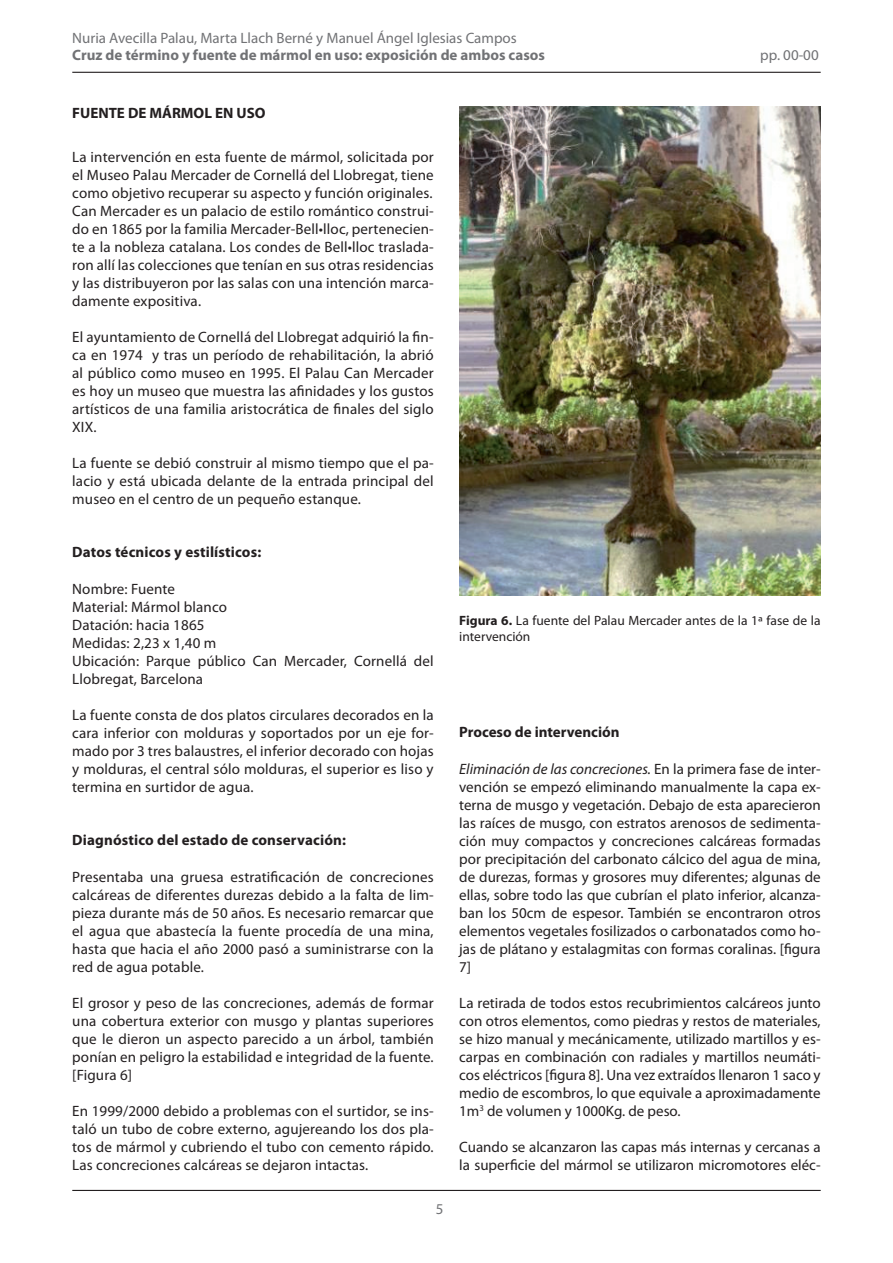
<style>
.page{position:relative;width:893px;height:1263px;background:#fff}
.page>*{position:absolute;margin:0;border:0;box-sizing:border-box;transform-origin:0 0}
.t1{font:15px/18px "Myriad Pro";letter-spacing:.01em;color:#231f20;text-align:justify}
.t2{font:700 15px "Myriad Pro";letter-spacing:.01em;color:#231f20}
.t3{font:15px "Myriad Pro";color:#717275}
.t4{font:700 15px "Myriad Pro";color:#717275}
.t5{font:13.5px/16.5px "Myriad Pro";color:#231f20}
.s1{font-weight:700}
.s2{font-style:italic}
</style>
<div class="page">
<hr style="left:72px;top:72px;width:749px;height:1px;background:#231f20">
<hr style="left:72px;top:1190px;width:749px;height:1px;background:#231f20">
<img style="left:459px;top:106px;width:362px;height:489px">
<p class="t3" style="left:72px;top:29px;width:446px">Nuria Avecilla Palau, Marta Llach Berné y Manuel Ángel Iglesias Campos</p>
<p class="t4" style="left:72px;top:45px;width:474px">Cruz de término y fuente de mármol en uso: exposición de ambos casos</p>
<p class="t3" style="left:760px;top:45px;width:60px">pp. 00-00</p>
<p class="t2" style="left:72px;top:103px;width:195px">FUENTE DE MÁRMOL EN USO</p>
<p class="t1" style="left:72px;top:148px;width:363px">La intervención en esta fuente de mármol, solicitada por el Museo Palau Mercader de Cornellá del Llobregat, tiene como objetivo recuperar su aspecto y función originales.<br>Can Mercader es un palacio de estilo romántico construi&shy;do en 1865 por la familia Mercader-Bell•lloc, pertenecien&shy;te a la nobleza catalana. Los condes de Bell•lloc traslada&shy;ron allí las colecciones que tenían en sus otras residencias y las distribuyeron por las salas con una intención marca&shy;damente expositiva.</p>
<p class="t1" style="left:72px;top:328px;width:363px">El ayuntamiento de Cornellá del Llobregat adquirió la fin&shy;ca en 1974 y tras un período de rehabilitación, la abrió al público como museo en 1995. El Palau Can Mercader es hoy un museo que muestra las afinidades y los gustos artísticos de una familia aristocrática de finales del siglo XIX.</p>
<p class="t1" style="left:72px;top:454px;width:363px">La fuente se debió construir al mismo tiempo que el pa&shy;lacio y está ubicada delante de la entrada principal del museo en el centro de un pequeño estanque.</p>
<p class="t2" style="left:72px;top:542px;width:190px">Datos técnicos y estilísticos:</p>
<p class="t1" style="left:72px;top:580px;width:363px;text-align:left">Nombre: Fuente<br>Material: Mármol blanco<br>Datación: hacia 1865<br>Medidas: 2,23 x 1,40 m<br>Ubicación: Parque público Can Mercader, Cornellá del<br>Llobregat, Barcelona</p>
<p class="t1" style="left:72px;top:706px;width:363px">La fuente consta de dos platos circulares decorados en la cara inferior con molduras y soportados por un eje for&shy;mado por 3 tres balaustres, el inferior decorado con hojas y molduras, el central sólo molduras, el superior es liso y termina en surtidor de agua.</p>
<p class="t2" style="left:72px;top:830px;width:275px">Diagnóstico del estado de conservación:</p>
<p class="t1" style="left:72px;top:868px;width:363px">Presentaba una gruesa estratificación de concreciones calcáreas de diferentes durezas debido a la falta de lim&shy;pieza durante más de 50 años. Es necesario remarcar que el agua que abastecía la fuente procedía de una mina, hasta que hacia el año 2000 pasó a suministrarse con la red de agua potable.</p>
<p class="t1" style="left:72px;top:994px;width:363px">El grosor y peso de las concreciones, además de formar una cobertura exterior con musgo y plantas superiores que le dieron un aspecto parecido a un árbol, también ponían en peligro la estabilidad e integridad de la fuente. [Figura 6]</p>
<p class="t1" style="left:72px;top:1102px;width:363px">En 1999/2000 debido a problemas con el surtidor, se ins&shy;taló un tubo de cobre externo, agujereando los dos pla&shy;tos de mármol y cubriendo el tubo con cemento rápido.<br>Las concreciones calcáreas se dejaron intactas.</p>
<p class="t3" style="left:436px;top:1200px;width:9px">5</p>
<p class="t5" style="left:459px;top:612px;width:363px"><span class="s1">Figura 6.</span> La fuente del Palau Mercader antes de la 1ª fase de la intervención</p>
<p class="t2" style="left:459px;top:722px;width:162px">Proceso de intervención</p>
<p class="t1" style="left:459px;top:760px;width:363px"><span class="s2">Eliminación de las concreciones.</span> En la primera fase de inter&shy;vención se empezó eliminando manualmente la capa ex&shy;terna de musgo y vegetación. Debajo de esta aparecieron las raíces de musgo, con estratos arenosos de sedimenta&shy;ción muy compactos y concreciones calcáreas formadas por precipitación del carbonato cálcico del agua de mina, de durezas, formas y grosores muy diferentes; algunas de ellas, sobre todo las que cubrían el plato inferior, alcanza&shy;ban los 50cm de espesor. También se encontraron otros elementos vegetales fosilizados o carbonatados como ho&shy;jas de plátano y estalagmitas con formas coralinas. [figura 7]</p>
<p class="t1" style="left:459px;top:994px;width:363px">La retirada de todos estos recubrimientos calcáreos junto con otros elementos, como piedras y restos de materiales, se hizo manual y mecánicamente, utilizado martillos y es&shy;carpas en combinación con radiales y martillos neumáti&shy;cos eléctricos [figura 8]. Una vez extraídos llenaron 1 saco y medio de escombros, lo que equivale a aproximadamente 1m<sup>3</sup> de volumen y 1000Kg. de peso.</p>
<p class="t1" style="left:459px;top:1138px;width:363px">Cuando se alcanzaron las capas más internas y cercanas a la superficie del mármol se utilizaron micromotores eléc-</p>
</div>
